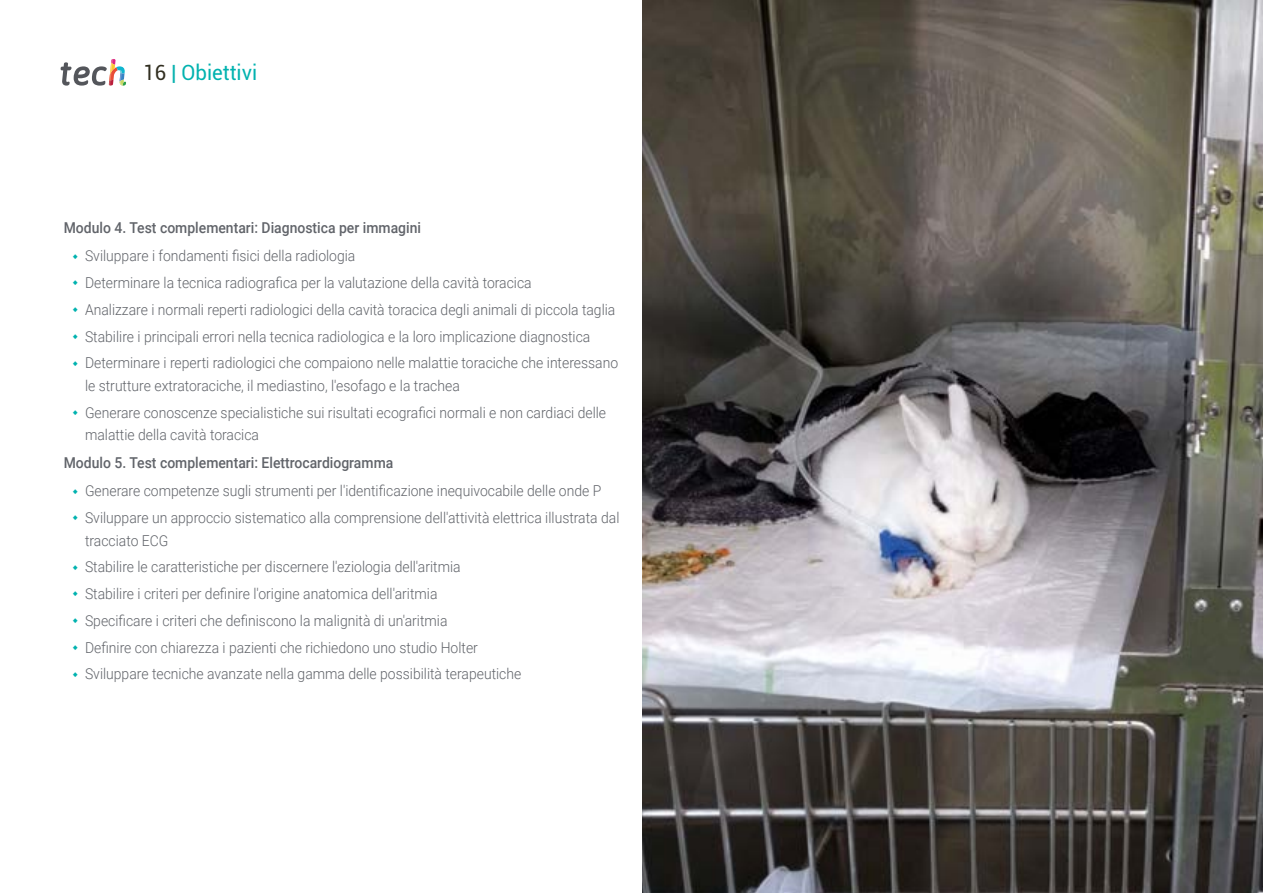
<style>
.page{position:relative;width:1263px;height:893px;background:#fff}
.page>*{position:absolute;margin:0;border:0;box-sizing:border-box;transform-origin:0 0}
.t1{font:21px "Roboto";color:#00b2af}
.t2{font:300 15px/26.7px "Roboto";color:#61646a;scale:.93 1}
.t3{font:500 15px "Roboto";color:#61646a;scale:.93 1}
.s1{color:#312e20}
.s2{color:#09b2af}
</style>
<div class="page">
<svg style="left:61px;top:59px;width:65px;height:27px"></svg>
<img style="left:642px;top:0;width:621px;height:893px">
<h1 class="t1" style="left:144px;top:57px;width:115px"><span class="s1">16</span> <span class="s2">|</span> Obiettivi</h1>
<p class="t3" style="left:64px;top:217px;width:386px">Modulo 4. Test complementari: Diagnostica per immagini</p>
<p class="t2" style="left:85px;top:242px;width:575px">Sviluppare i fondamenti fisici della radiologia<br>Determinare la tecnica radiografica per la valutazione della cavità toracica<br>Analizzare i normali reperti radiologici della cavità toracica degli animali di piccola taglia Stabilire i principali errori nella tecnica radiologica e la loro implicazione diagnostica Determinare i reperti radiologici che compaiono nelle malattie toraciche che interessano</p>
<p class="t2" style="left:85px;top:372px;width:562px">le strutture extratoraciche, il mediastino, l'esofago e la trachea<br>Generare conoscenze specialistiche sui risultati ecografici normali e non cardiaci delle</p>
<p class="t2" style="left:85px;top:421px;width:189px">malattie della cavità toracica</p>
<p class="t3" style="left:64px;top:452px;width:356px">Modulo 5. Test complementari: Elettrocardiogramma</p>
<p class="t2" style="left:85px;top:477px;width:576px">Generare competenze sugli strumenti per l'identificazione inequivocabile delle onde P<br>Sviluppare un approccio sistematico alla comprensione dell'attività elettrica illustrata dal</p>
<p class="t2" style="left:85px;top:526px;width:471px">tracciato ECG<br>Stabilire le caratteristiche per discernere l'eziologia dell'aritmia<br>Stabilire i criteri per definire l'origine anatomica dell'aritmia<br>Specificare i criteri che definiscono la malignità di un'aritmia<br>Definire con chiarezza i pazienti che richiedono uno studio Holter Sviluppare tecniche avanzate nella gamma delle possibilità terapeutiche</p>
</div>
